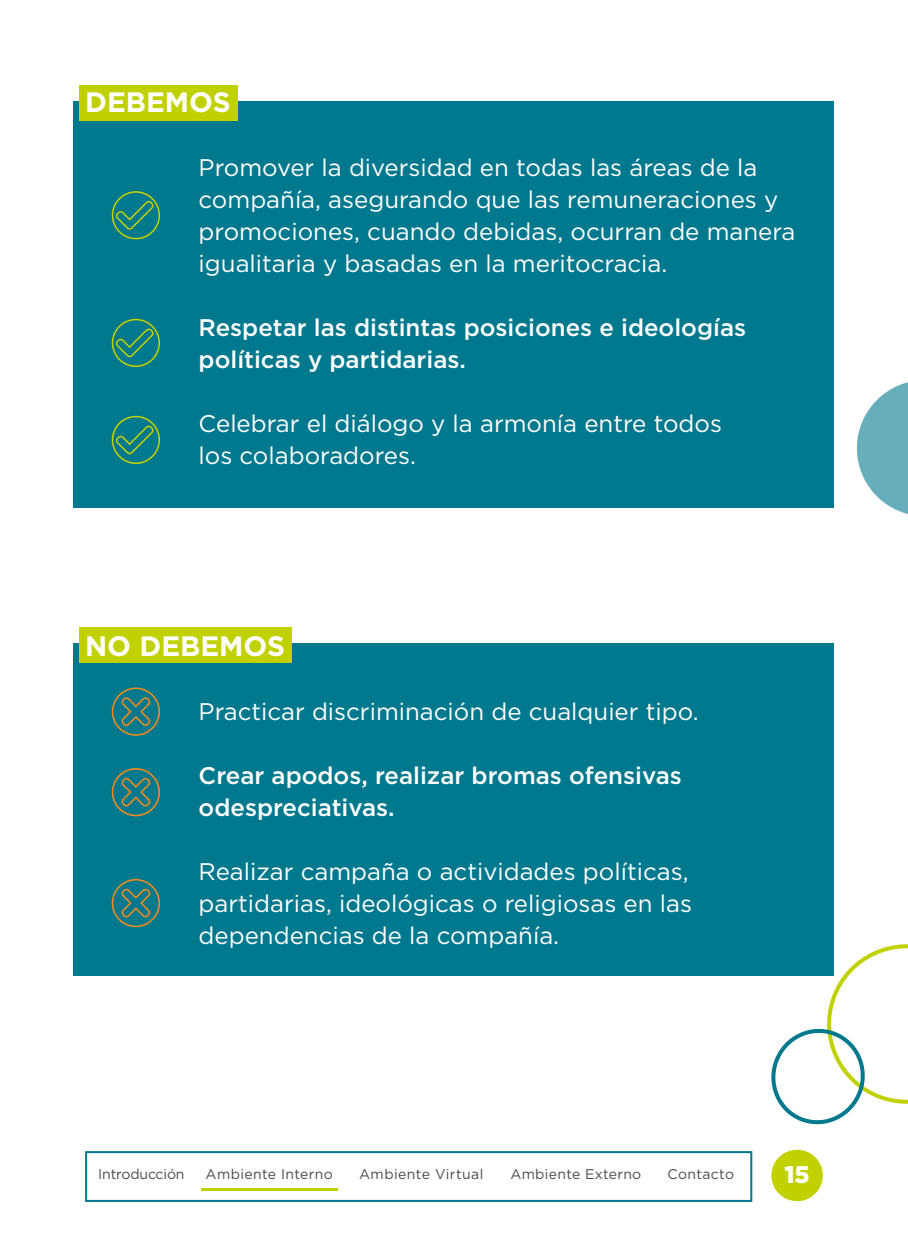
<style>
.page{position:relative;width:908px;height:1248px;background:#fff}
.page>*{position:absolute;margin:0;border:0;box-sizing:border-box;transform-origin:0 0}
.t1{font:700 28px "Gotham";color:#fff}
.t2{font:24px/32px "Gotham";color:#fff}
.t3{font:500 24px/32px "Gotham";color:#fff}
.t4{font:900 24px "Gotham";color:#fff}
.t5{font:14px "Gotham";letter-spacing:.02em;color:#4a4a49}
.t6{font:14px "Gotham";letter-spacing:-.01em;color:#4a4a49}
</style>
<div class="page">
<div style="left:771px;top:1149px;width:51px;height:51px;background:#c1d100;border-radius:50%"></div>
<div style="left:85px;top:1150px;width:667px;height:51px;background:#fff;border:2px solid #00788e"></div>
<hr style="left:201px;top:1187px;width:137px;height:3px;background:#c1d100">
<div style="left:74px;top:102px;width:759px;height:406px;background:#00788e"></div>
<div style="left:74px;top:643px;width:759px;height:332px;background:#00788e"></div>
<div style="left:79px;top:85px;width:159px;height:36px;background:#c1d100"></div>
<div style="left:79px;top:627px;width:213px;height:35px;background:#c1d100"></div>
<svg style="left:857px;top:382px;width:50px;height:132px"></svg>
<svg style="left:112px;top:319px;width:48px;height:48px"></svg>
<svg style="left:112px;top:191px;width:48px;height:48px"></svg>
<svg style="left:112px;top:416px;width:48px;height:48px"></svg>
<svg style="left:112px;top:687px;width:48px;height:48px"></svg>
<svg style="left:112px;top:768px;width:48px;height:48px"></svg>
<svg style="left:112px;top:879px;width:48px;height:48px"></svg>
<svg style="left:762px;top:931px;width:145px;height:194px"></svg>
<p class="t1" style="left:85px;top:83px;width:147px">DEBEMOS</p>
<p class="t2" style="left:198px;top:151px;width:598px">Promover la diversidad en todas las áreas de la compañía, asegurando que las remuneraciones y promociones, cuando debidas, ocurran de manera igualitaria y basadas en la meritocracia.</p>
<p class="t3" style="left:198px;top:311px;width:548px">Respetar las distintas posiciones e ideologías políticas y partidarias.</p>
<p class="t2" style="left:198px;top:407px;width:524px">Celebrar el diálogo y la armonía entre todos los colaboradores.</p>
<p class="t1" style="left:85px;top:627px;width:201px">NO DEBEMOS</p>
<p class="t2" style="left:198px;top:695px;width:501px">Practicar discriminación de cualquier tipo.</p>
<p class="t3" style="left:198px;top:759px;width:484px">Crear apodos, realizar bromas ofensivas odespreciativas.</p>
<p class="t2" style="left:198px;top:855px;width:494px">Realizar campaña o actividades políticas, partidarias, ideológicas o religiosas en las dependencias de la compañía.</p>
<p class="t6" style="left:98px;top:1165px;width:88px">Introducción</p>
<p class="t5" style="left:205px;top:1165px;width:129px">Ambiente Interno</p>
<p class="t5" style="left:359px;top:1165px;width:126px">Ambiente Virtual</p>
<p class="t5" style="left:510px;top:1165px;width:132px">Ambiente Externo</p>
<p class="t5" style="left:667px;top:1165px;width:68px">Contacto</p>
<p class="t4" style="left:784px;top:1157px;width:27px">15</p>
</div>
